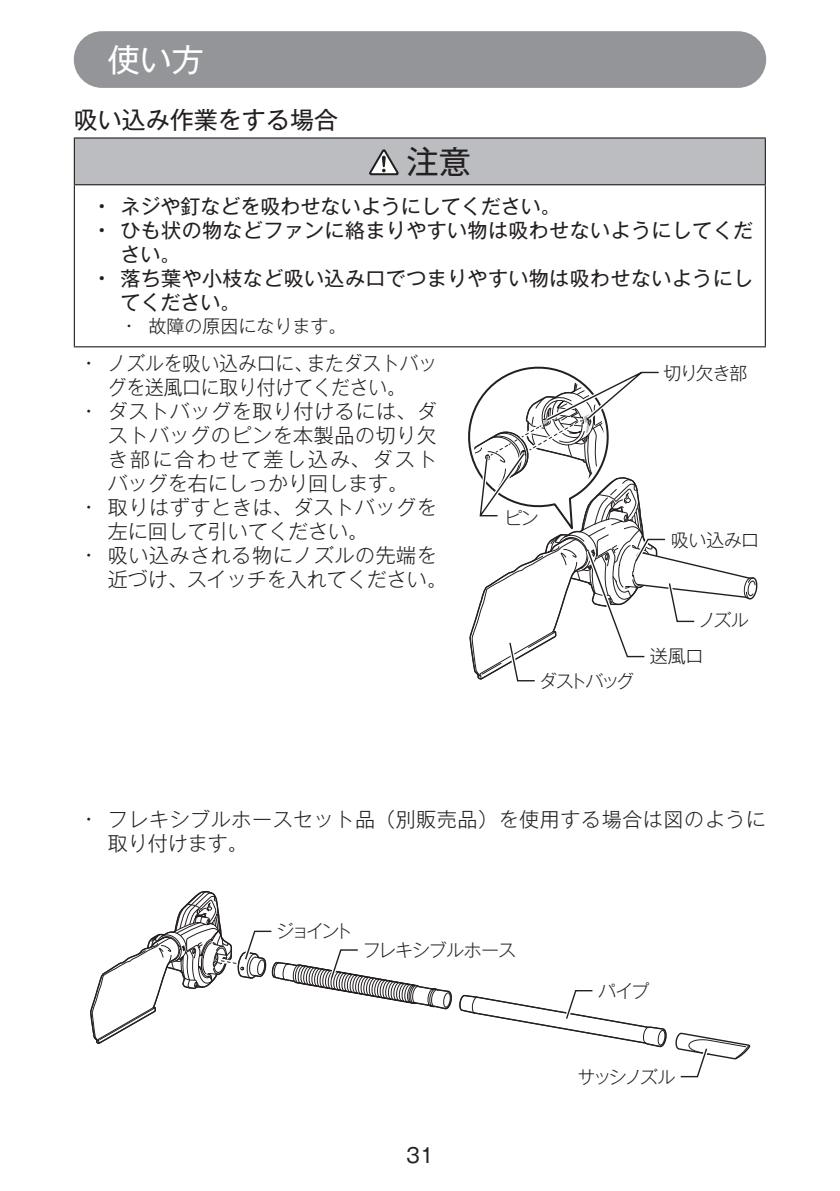
<style>
.page{position:relative;width:840px;height:1191px;background:#fff}
.page>*{position:absolute;margin:0;border:0;box-sizing:border-box;transform-origin:0 0}
.t1{font:32px "Gothic MB101 Pro";color:#fff}
.t2{font:32px "Gothic MB101 Pro";color:#231f20}
.t3{font:24px "Gothic MB101 Pro";color:#231f20}
.t4{font:300 20px/24px "Gothic MB101 Pro";letter-spacing:.03em;color:#231f20}
.t5{font:20px/24px "Gothic MB101 Pro";letter-spacing:.02em;color:#231f20}
.t6{font:300 20px/24px "Gothic MB101 Pro";color:#231f20;text-align:center}
.t7{font:20px "Gothic MB101 Pro";color:#231f20}
.t8{font:18px "Gothic MB101 Pro Light 90 msp RKSJ H";letter-spacing:-.085em;color:#231f20}
.t9{font:300 18px "Gothic MB101 Pro";color:#231f20}
.t10{font:18px "Gothic MB101 Pro Light 90 msp RKSJ H";letter-spacing:-.05em;color:#231f20}
.s1{font-weight:500}
</style>
<div class="page">
<div style="left:74px;top:31px;width:691px;height:57px;background:#939598;border-radius:28px"></div>
<div style="left:74px;top:138px;width:690px;height:47px;background:#bcbdc0"></div>
<hr style="left:74px;top:185px;width:1px;height:161px;background:#231f20">
<hr style="left:764px;top:185px;width:1px;height:161px;background:#231f20">
<hr style="left:74px;top:137px;width:691px;height:2px;background:#231f20">
<hr style="left:74px;top:139px;width:1px;height:45px;background:#231f20">
<hr style="left:764px;top:139px;width:1px;height:45px;background:#231f20">
<hr style="left:74px;top:184px;width:691px;height:1px;background:#231f20">
<hr style="left:74px;top:346px;width:691px;height:1px;background:#231f20">
<svg style="left:369px;top:149px;width:29px;height:26px"></svg>
<svg style="left:675px;top:1032px;width:75px;height:46px"></svg>
<svg style="left:90px;top:891px;width:577px;height:157px"></svg>
<svg style="left:468px;top:366px;width:289px;height:316px"></svg>
<h1 class="t1" style="left:108px;top:33px;width:97px">使い方</h1>
<p class="t3" style="left:74px;top:100px;width:265px">吸い込み作業をする場合</p>
<h1 class="t2" style="left:406px;top:135px;width:65px">注意</h1>
<p class="t7" style="left:98px;top:190px;width:464px"><span class="s1">•</span> ネジや釘などを吸わせないようにしてください。</p>
<p class="t5" style="left:120px;top:216px;width:634px;text-indent:-23px"><span class="s1">•</span> ひも状の物などファンに絡まりやすい物は吸わせないようにしてください。</p>
<p class="t5" style="left:120px;top:264px;width:634px;text-indent:-23px"><span class="s1">•</span> 落ち葉や小枝など吸い込み口でつまりやすい物は吸わせないようにしてください。</p>
<p class="t9" style="left:126px;top:311px;width:222px">• 故障の原因になります。</p>
<p class="t6" style="left:85px;top:348px;width:353px">• ノズルを吸い込み口に、またダストバッグを送風口に取り付けてください。</p>
<p class="t4" style="left:108px;top:396px;width:330px;text-align:justify;text-indent:-23px">• ダストバッグを取り付けるには、ダストバッグのピンを本製品の切り欠き部に合わせて差し込み、ダストバッグを右にしっかり回します。</p>
<p class="t4" style="left:108px;top:492px;width:330px;text-indent:-23px">• 取りはずすときは、ダストバッグを左に回して引いてください。</p>
<p class="t4" style="left:108px;top:540px;width:340px;text-indent:-23px">• 吸い込みされる物にノズルの先端を近づけ、スイッチを入れてください。</p>
<p class="t8" style="left:663px;top:358px;width:85px">切り欠き部</p>
<p class="t8" style="left:504px;top:503px;width:36px">ピン</p>
<p class="t8" style="left:670px;top:525px;width:90px">吸い込み口</p>
<p class="t8" style="left:698px;top:605px;width:52px">ノズル</p>
<p class="t8" style="left:538px;top:666px;width:97px">ダストバッグ</p>
<p class="t8" style="left:649px;top:641px;width:55px">送風口</p>
<p class="t4" style="left:108px;top:804px;width:659px;text-indent:-23px">• フレキシブルホースセット品（別販売品）を使用する場合は図のように取り付けます。</p>
<p class="t8" style="left:276px;top:916px;width:78px">ジョイント</p>
<p class="t10" style="left:363px;top:935px;width:155px">フレキシブルホース</p>
<p class="t5" style="left:406px;top:1140px;width:29px">31</p>
<p class="t8" style="left:597px;top:976px;width:53px">パイプ</p>
<p class="t8" style="left:577px;top:1062px;width:99px">サッシノズル</p>
</div>
